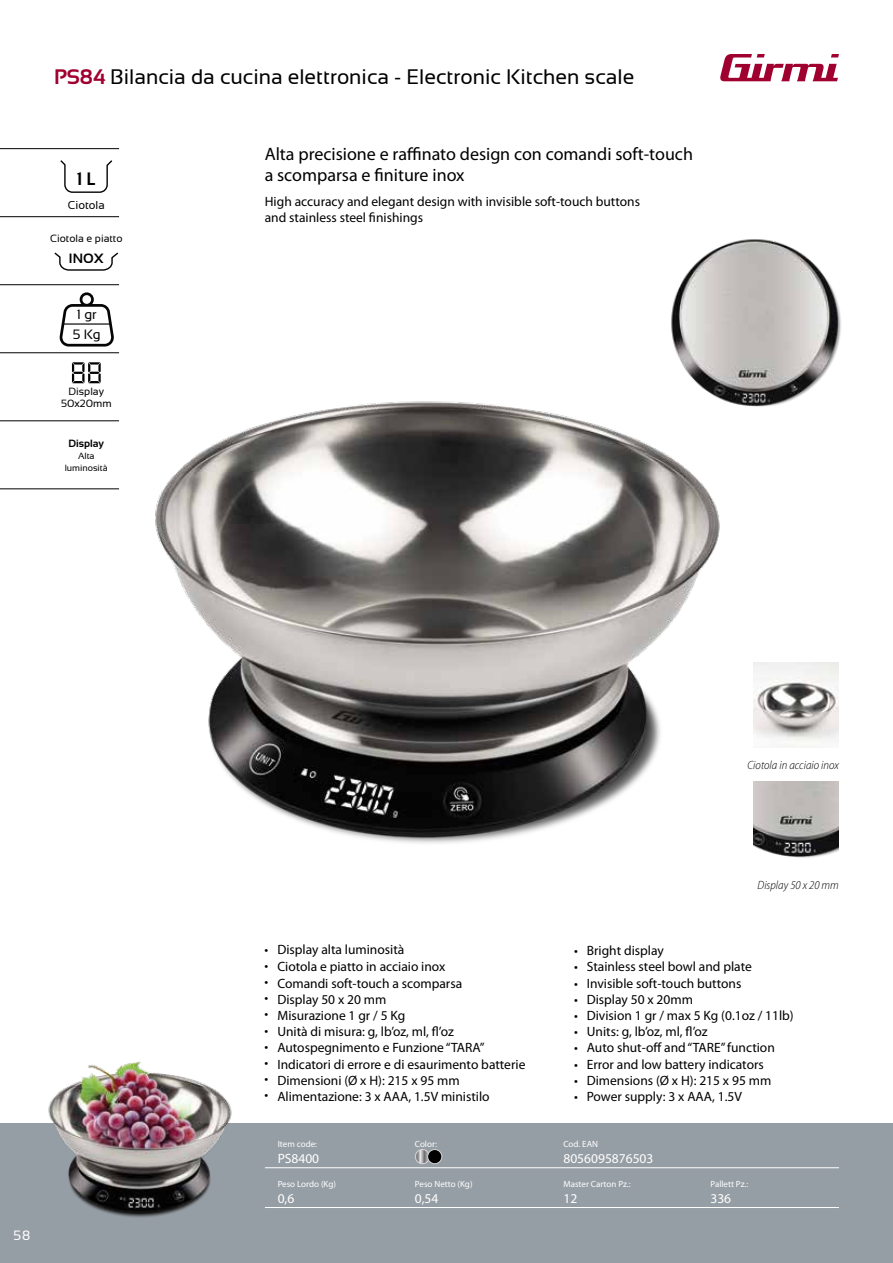
<style>
.page{position:relative;width:893px;height:1263px;background:#fff}
.page>*{position:absolute;margin:0;border:0;box-sizing:border-box;transform-origin:0 0}
.t1{font:21px "Sansation";color:#000}
.t2{font:18px/21.6px "Myriad Pro";color:#000}
.t3{font:700 18px "Sansation";color:#000}
.t4{font:13.5px/16.2px "Myriad Pro";color:#000}
.t5{font:13.5px "Myriad Pro";color:#fff}
.t6{font:13.5px/19.5px "Sansation";color:#000;text-align:center}
.t7{font:700 13.5px "Sansation";color:#000}
.t8{font:13.5px "Sansation";color:#fff}
.t9{font:italic 300 semi-condensed 12px "Myriad Pro";color:#000}
.t10{font:11.4px "Sansation";color:#000}
.t11{font:10.5px/12px "Sansation";color:#000;text-align:center}
.t12{font:700 10.5px "Sansation";color:#000}
.t13{font:9px "Myriad Pro";color:#fff}
.t14{font:9px/12px "Sansation";color:#000;text-align:center}
.s1{font-weight:700;color:#a0002f}
</style>
<div class="page">
<div style="left:0;top:1123px;width:893px;height:140px;background:#969ea5"></div>
<svg style="left:720px;top:54px;width:119px;height:27px"></svg>
<img style="left:804px;top:662px;width:35px;height:85px">
<img style="left:804px;top:782px;width:35px;height:76px">
<hr style="left:265px;top:1167px;width:574px;height:1px;background:#fff">
<hr style="left:265px;top:1207px;width:574px;height:1px;background:#fff">
<svg style="left:415px;top:1149px;width:15px;height:15px"></svg>
<div style="left:415px;top:1149px;width:15px;height:15px;border:1px solid #d6d6d6;border-radius:50%"></div>
<div style="left:428px;top:1149px;width:14px;height:15px;background:#000;border-radius:50%"></div>
<div style="left:427px;top:1149px;width:15px;height:15px;border:1px solid #d6d6d6;border-radius:50%"></div>
<img style="left:48px;top:1061px;width:184px;height:157px">
<img style="left:674px;top:239px;width:167px;height:154px">
<img style="left:43px;top:300px;width:761px;height:558px">
<svg style="left:60px;top:160px;width:53px;height:33px"></svg>
<hr style="left:0;top:148px;width:119px;height:1px;background:#000">
<hr style="left:0;top:216px;width:119px;height:1px;background:#000">
<hr style="left:0;top:284px;width:119px;height:1px;background:#000">
<hr style="left:0;top:352px;width:119px;height:1px;background:#000">
<hr style="left:0;top:421px;width:119px;height:1px;background:#000">
<hr style="left:0;top:489px;width:119px;height:1px;background:#000">
<svg style="left:54px;top:252px;width:65px;height:19px"></svg>
<svg style="left:72px;top:362px;width:29px;height:21px"></svg>
<svg style="left:60px;top:292px;width:54px;height:55px"></svg>
<h1 class="t1" style="left:54px;top:65px;width:582px"><span class="s1">PS84</span> Bilancia da cucina elettronica - Electronic Kitchen scale</h1>
<h2 class="t3" style="left:77px;top:169px;width:21px">1 L</h2>
<p class="t10" style="left:68px;top:199px;width:38px">Ciotola</p>
<p class="t11" style="left:50px;top:233px;width:74px">Ciotola e piatto</p>
<p class="t7" style="left:69px;top:251px;width:36px">INOX</p>
<p class="t6" style="left:73px;top:305px;width:30px">1 gr<br>5 Kg</p>
<p class="t11" style="left:61px;top:386px;width:52px">Display<br>50x20mm</p>
<p class="t12" style="left:69px;top:437px;width:37px">Display</p>
<p class="t14" style="left:65px;top:450px;width:45px">Alta luminosità</p>
<h2 class="t2" style="left:265px;top:143px;width:430px">Alta precisione e raffinato design con comandi soft-touch a scomparsa e finiture inox</h2>
<p class="t4" style="left:265px;top:193px;width:377px">High accuracy and elegant design with invisible soft-touch buttons and stainless steel finishings</p>
<p class="t8" style="left:14px;top:1228px;width:18px">58</p>
<p class="t9" style="left:748px;top:759px;width:93px">Ciotola in acciaio inox</p>
<p class="t4" style="left:265px;top:941px;width:141px">• Display alta luminosità</p>
<p class="t4" style="left:265px;top:959px;width:182px">• Ciotola e piatto in acciaio inox</p>
<p class="t4" style="left:265px;top:975px;width:199px">• Comandi soft-touch a scomparsa</p>
<p class="t4" style="left:265px;top:991px;width:123px">• Display 50 x 20 mm</p>
<p class="t4" style="left:265px;top:1007px;width:142px">• Misurazione 1 gr / 5 Kg</p>
<p class="t4" style="left:265px;top:1024px;width:191px">• Unità di misura: g, lb’oz, ml, fl’oz</p>
<p class="t4" style="left:265px;top:1040px;width:222px">• Autospegnimento e Funzione “TARA”</p>
<p class="t4" style="left:265px;top:1056px;width:262px">• Indicatori di errore e di esaurimento batterie</p>
<p class="t4" style="left:265px;top:1072px;width:197px">• Dimensioni (Ø x H): 215 x 95 mm</p>
<p class="t4" style="left:265px;top:1088px;width:227px">• Alimentazione: 3 x AAA, 1.5V ministilo</p>
<p class="t9" style="left:757px;top:878px;width:83px">Display 50 x 20 mm</p>
<p class="t4" style="left:574px;top:943px;width:91px">• Bright display</p>
<p class="t4" style="left:574px;top:959px;width:179px">• Stainless steel bowl and plate</p>
<p class="t4" style="left:574px;top:975px;width:169px">• Invisible soft-touch buttons</p>
<p class="t4" style="left:574px;top:991px;width:120px">• Display 50 x 20mm</p>
<p class="t4" style="left:574px;top:1007px;width:221px">• Division 1 gr / max 5 Kg (0.1oz / 11lb)</p>
<p class="t4" style="left:574px;top:1024px;width:135px">• Units: g, lb’oz, ml, fl’oz</p>
<p class="t4" style="left:574px;top:1040px;width:202px">• Auto shut-off and “TARE” function</p>
<p class="t4" style="left:574px;top:1056px;width:191px">• Error and low battery indicators</p>
<p class="t4" style="left:574px;top:1072px;width:199px">• Dimensions (Ø x H): 215 x 95 mm</p>
<p class="t4" style="left:574px;top:1088px;width:169px">• Power supply: 3 x AAA, 1.5V</p>
<p class="t13" style="left:278px;top:1139px;width:41px">Item code:</p>
<p class="t13" style="left:415px;top:1139px;width:24px">Color:</p>
<p class="t13" style="left:563px;top:1139px;width:36px">Cod. EAN</p>
<p class="t5" style="left:278px;top:1151px;width:43px">PS8400</p>
<p class="t5" style="left:563px;top:1151px;width:92px">8056095876503</p>
<p class="t13" style="left:278px;top:1179px;width:60px">Peso Lordo (Kg)</p>
<p class="t13" style="left:415px;top:1179px;width:59px">Peso Netto (Kg)</p>
<p class="t13" style="left:563px;top:1179px;width:69px">Master Carton Pz.:</p>
<p class="t13" style="left:710px;top:1179px;width:39px">Pallett Pz.:</p>
<p class="t5" style="left:278px;top:1191px;width:18px">0,6</p>
<p class="t5" style="left:415px;top:1191px;width:25px">0,54</p>
<p class="t5" style="left:563px;top:1191px;width:15px">12</p>
<p class="t5" style="left:710px;top:1191px;width:22px">336</p>
</div>
